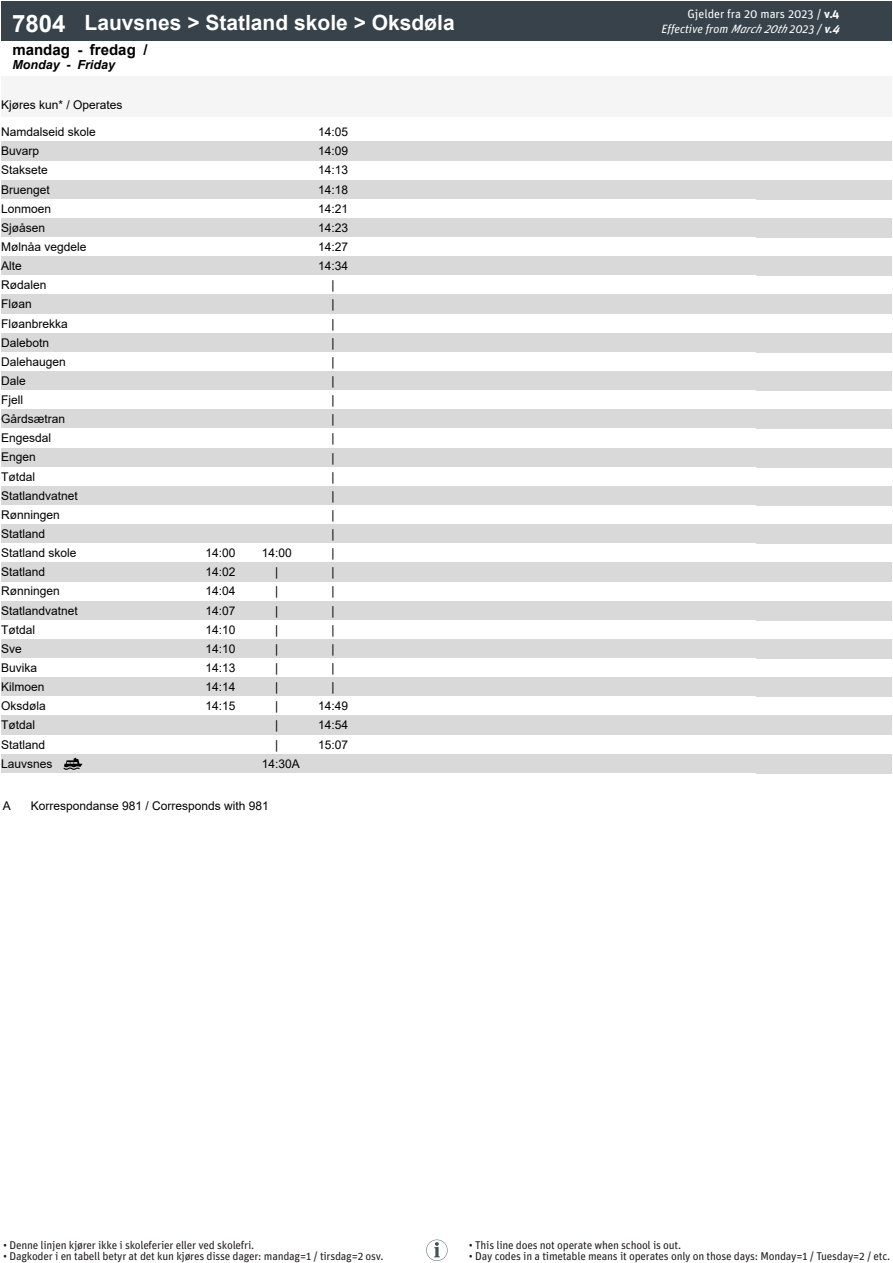
<style>
.page{position:relative;width:893px;height:1263px;background:#fff}
.page>*{position:absolute;margin:0;border:0;box-sizing:border-box;transform-origin:0 0}
.t1{font:700 21px "Arial";color:#fff}
.t2{font:700 15px "Arial";color:#000}
.t3{font:italic 700 12.45px "Arial";color:#000}
.t4{font:12px/19.2px "Arial";color:#000;text-align:center}
.t5{font:italic 12px/14.4px "Unit Pro";color:#fff}
.t6{font:11.25px "Unit Pro";letter-spacing:-.02em;color:#231f20}
.s1{font-size:24px}
.s2{font-style:normal}
.s3{font-weight:700;font-style:normal}
.s4{font-weight:700}
</style>
<div class="page">
<div style="left:1px;top:77px;width:191px;height:40px;background:#f5f5f5"></div>
<div style="left:192px;top:77px;width:57px;height:40px;background:#f5f5f5"></div>
<div style="left:249px;top:77px;width:56px;height:40px;background:#f5f5f5"></div>
<div style="left:305px;top:77px;width:56px;height:40px;background:#f5f5f5"></div>
<div style="left:361px;top:77px;width:57px;height:40px;background:#f5f5f5"></div>
<div style="left:418px;top:77px;width:56px;height:40px;background:#f5f5f5"></div>
<div style="left:474px;top:77px;width:56px;height:40px;background:#f5f5f5"></div>
<div style="left:530px;top:77px;width:56px;height:40px;background:#f5f5f5"></div>
<div style="left:586px;top:77px;width:57px;height:40px;background:#f5f5f5"></div>
<div style="left:643px;top:77px;width:56px;height:40px;background:#f5f5f5"></div>
<div style="left:700px;top:77px;width:191px;height:40px;background:#f5f5f5"></div>
<div style="left:1px;top:1px;width:76px;height:40px;background:#37424a"></div>
<div style="left:77px;top:1px;width:815px;height:40px;background:#37424a"></div>
<div style="left:1px;top:142px;width:891px;height:19px;background:#d9d9d9"></div>
<div style="left:1px;top:180px;width:891px;height:19px;background:#d9d9d9"></div>
<div style="left:1px;top:218px;width:891px;height:19px;background:#d9d9d9"></div>
<div style="left:1px;top:257px;width:891px;height:19px;background:#d9d9d9"></div>
<div style="left:1px;top:295px;width:891px;height:19px;background:#d9d9d9"></div>
<div style="left:1px;top:333px;width:891px;height:19px;background:#d9d9d9"></div>
<div style="left:1px;top:371px;width:891px;height:20px;background:#d9d9d9"></div>
<div style="left:1px;top:410px;width:891px;height:19px;background:#d9d9d9"></div>
<div style="left:1px;top:448px;width:891px;height:19px;background:#d9d9d9"></div>
<div style="left:1px;top:486px;width:891px;height:19px;background:#d9d9d9"></div>
<div style="left:1px;top:524px;width:891px;height:20px;background:#d9d9d9"></div>
<div style="left:1px;top:563px;width:891px;height:19px;background:#d9d9d9"></div>
<div style="left:1px;top:601px;width:891px;height:19px;background:#d9d9d9"></div>
<div style="left:1px;top:639px;width:891px;height:19px;background:#d9d9d9"></div>
<div style="left:1px;top:678px;width:891px;height:19px;background:#d9d9d9"></div>
<div style="left:1px;top:716px;width:891px;height:19px;background:#d9d9d9"></div>
<div style="left:1px;top:754px;width:891px;height:19px;background:#d9d9d9"></div>
<svg style="left:426px;top:1239px;width:22px;height:22px"></svg>
<svg style="left:64px;top:758px;width:18px;height:12px"></svg>
<p class="t1" style="left:12px;top:8px;width:444px"><span class="s1">7804</span> Lauvsnes &gt; Statland skole &gt; Oksdøla</p>
<p class="t2" style="left:12px;top:39px;width:137px">mandag - fredag /</p>
<p class="t3" style="left:12px;top:56px;width:104px">Monday - Friday</p>
<p class="t4" style="left:1px;top:95px;width:123px">Kjøres kun* / Operates</p>
<p class="t4" style="left:1px;top:122px;width:96px">Namdalseid skole</p>
<p class="t4" style="left:318px;top:122px;width:32px">14:05</p>
<p class="t4" style="left:1px;top:141px;width:40px">Buvarp</p>
<p class="t4" style="left:318px;top:141px;width:32px">14:09</p>
<p class="t4" style="left:1px;top:161px;width:48px">Staksete</p>
<p class="t4" style="left:318px;top:161px;width:32px">14:13</p>
<p class="t4" style="left:1px;top:180px;width:50px">Bruenget</p>
<p class="t4" style="left:318px;top:180px;width:32px">14:18</p>
<p class="t4" style="left:1px;top:199px;width:52px">Lonmoen</p>
<p class="t4" style="left:318px;top:199px;width:32px">14:21<br>14:23<br>14:27<br>14:34 |<br>|<br>|<br>|<br>|<br>|<br>|<br>|<br>|<br>|<br>|<br>|<br>|<br>|</p>
<p class="t4" style="left:206px;top:543px;width:32px">14:00</p>
<p class="t4" style="left:262px;top:543px;width:32px">14:00</p>
<p class="t4" style="left:332px;top:543px;width:5px">|</p>
<p class="t4" style="left:206px;top:562px;width:32px">14:02</p>
<p class="t4" style="left:275px;top:562px;width:5px">|</p>
<p class="t4" style="left:332px;top:562px;width:5px">|</p>
<p class="t4" style="left:206px;top:581px;width:32px">14:04</p>
<p class="t4" style="left:275px;top:581px;width:5px">|</p>
<p class="t4" style="left:332px;top:581px;width:5px">|</p>
<p class="t4" style="left:206px;top:601px;width:32px">14:07</p>
<p class="t4" style="left:275px;top:601px;width:5px">|</p>
<p class="t4" style="left:332px;top:601px;width:5px">|</p>
<p class="t4" style="left:206px;top:620px;width:32px">14:10</p>
<p class="t4" style="left:275px;top:620px;width:5px">|</p>
<p class="t4" style="left:332px;top:620px;width:5px">|</p>
<p class="t4" style="left:206px;top:639px;width:32px">14:10</p>
<p class="t4" style="left:275px;top:639px;width:5px">|</p>
<p class="t4" style="left:332px;top:639px;width:5px">|</p>
<p class="t4" style="left:206px;top:658px;width:32px">14:13</p>
<p class="t4" style="left:275px;top:658px;width:5px">|</p>
<p class="t4" style="left:332px;top:658px;width:5px">|</p>
<p class="t4" style="left:206px;top:677px;width:32px">14:14</p>
<p class="t4" style="left:275px;top:677px;width:5px">|</p>
<p class="t4" style="left:332px;top:677px;width:5px">|</p>
<p class="t4" style="left:206px;top:696px;width:32px">14:15</p>
<p class="t4" style="left:275px;top:696px;width:5px">|</p>
<p class="t4" style="left:318px;top:696px;width:32px">14:49</p>
<p class="t4" style="left:275px;top:715px;width:5px">|</p>
<p class="t4" style="left:318px;top:715px;width:32px">14:54</p>
<p class="t4" style="left:275px;top:735px;width:5px">|</p>
<p class="t4" style="left:318px;top:735px;width:32px">15:07</p>
<p class="t4" style="left:262px;top:754px;width:40px">14:30A</p>
<p class="t4" style="left:1px;top:218px;width:87px;text-align:left">Sjøåsen<br>Mølnåa vegdele<br>Alte<br>Rødalen<br>Fløan<br>Fløanbrekka<br>Dalebotn<br>Dalehaugen<br>Dale<br>Fjell<br>Gårdsætran<br>Engesdal<br>Engen<br>Tøtdal<br>Statlandvatnet<br>Rønningen<br>Statland<br>Statland skole<br>Statland<br>Rønningen<br>Statlandvatnet<br>Tøtdal<br>Sve<br>Buvika<br>Kilmoen<br>Oksdøla<br>Tøtdal<br>Statland<br>Lauvsnes</p>
<p class="t4" style="left:3px;top:796px;width:10px">A</p>
<p class="t4" style="left:31px;top:796px;width:240px">Korrespondanse 981 / Corresponds with 981</p>
<p class="t5" style="left:662px;top:6px;width:184px;text-indent:26px"><span class="s2">Gjelder fra 20 mars 2023 /</span> <span class="s3">v.4<br></span>Effective from March20th2023 / <span class="s4">v.4</span></p>
<p class="t6" style="left:3px;top:1237px;width:253px">• Denne linjen kjører ikke i skoleferier eller ved skolefri.</p>
<p class="t6" style="left:3px;top:1248px;width:382px">• Dagkoder i en tabell betyr at det kun kjøres disse dager: mandag=1 / tirsdag=2 osv.</p>
<p class="t6" style="left:469px;top:1237px;width:214px">• This line does not operate when school is out.</p>
<p class="t6" style="left:469px;top:1248px;width:423px">• Day codes in a timetable means it operates only on those days: Monday=1 / Tuesday=2 / etc.</p>
</div>
